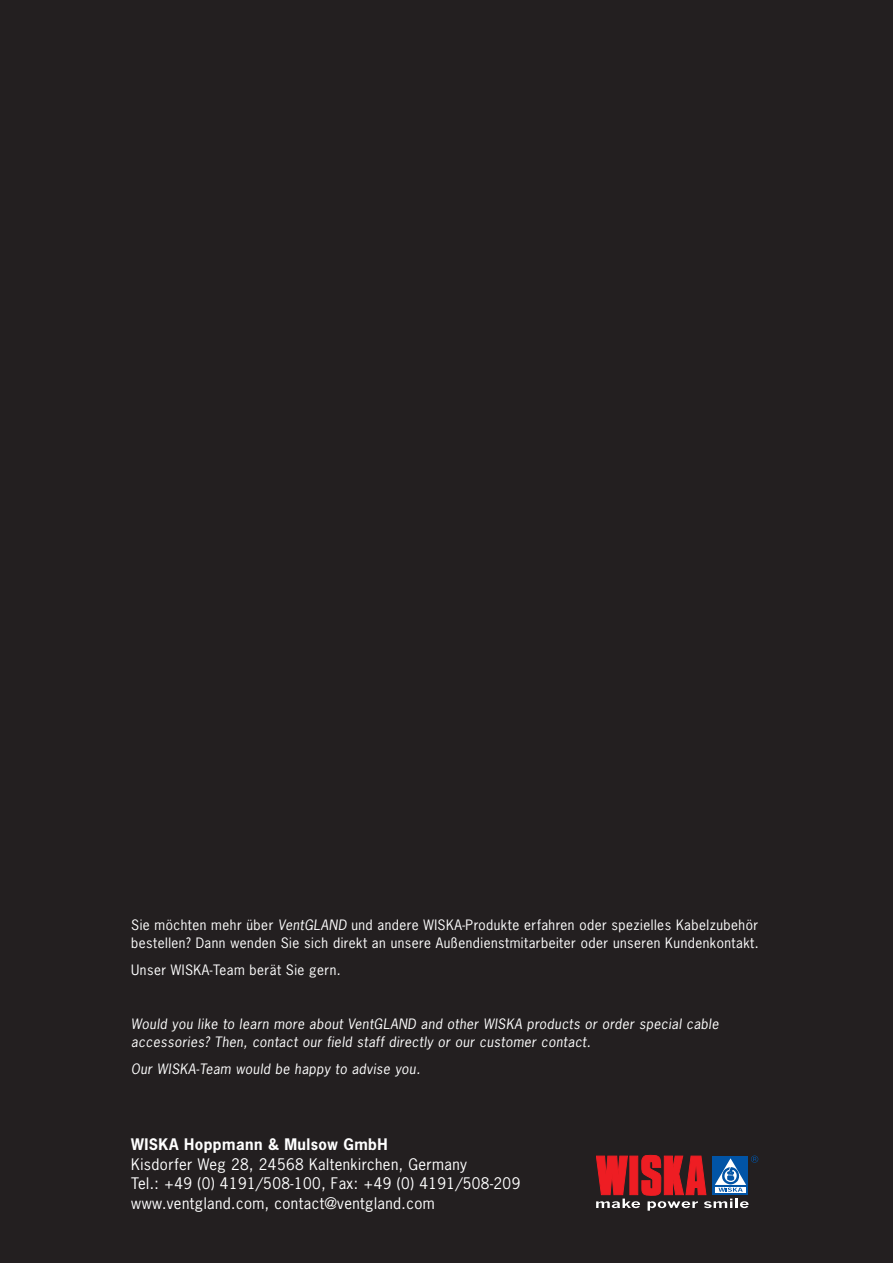
<style>
.page{position:relative;width:893px;height:1263px;background:#231f20}
.page>*{position:absolute;margin:0;border:0;box-sizing:border-box;transform-origin:0 0}
.t1{font:15px/19.5px "News Gothic Std";letter-spacing:.03em;color:#fff}
.t2{font:700 15px "News Gothic Std";letter-spacing:.03em;color:#fff}
.t3{font:13.5px/18px "News Gothic Std";letter-spacing:.035em;color:#fff}
.t4{font:italic 13.5px/18px "News Gothic Std";letter-spacing:.035em;color:#fff}
.s1{font-style:italic}
</style>
<div class="page">
<svg style="left:596px;top:1155px;width:162px;height:55px"></svg>
<p class="t3" style="left:131px;top:916px;width:629px">Sie möchten mehr über <span class="s1">VentGLAND</span> und andere WISKA-Produkte erfahren oder spezielles Kabelzubehör bestellen? Dann wenden Sie sich direkt an unsere Außendienstmitarbeiter oder unseren Kundenkontakt.</p>
<p class="t3" style="left:131px;top:961px;width:211px">Unser WISKA-Team berät Sie gern.</p>
<p class="t4" style="left:131px;top:1015px;width:589px">Would you like to learn more about VentGLAND and other WISKA products or order special cable accessories? Then, contact our field staff directly or our customer contact.</p>
<p class="t4" style="left:131px;top:1060px;width:291px">Our WISKA-Team would be happy to advise you.</p>
<p class="t2" style="left:131px;top:1134px;width:258px">WISKA Hoppmann &amp; Mulsow GmbH</p>
<p class="t1" style="left:131px;top:1154px;width:391px">Kisdorfer Weg 28, 24568 Kaltenkirchen, Germany<br>Tel.: +49 (0) 4191/508-100, Fax: +49 (0) 4191/508-209 www.ventgland.com, contact@ventgland.com</p>
</div>
